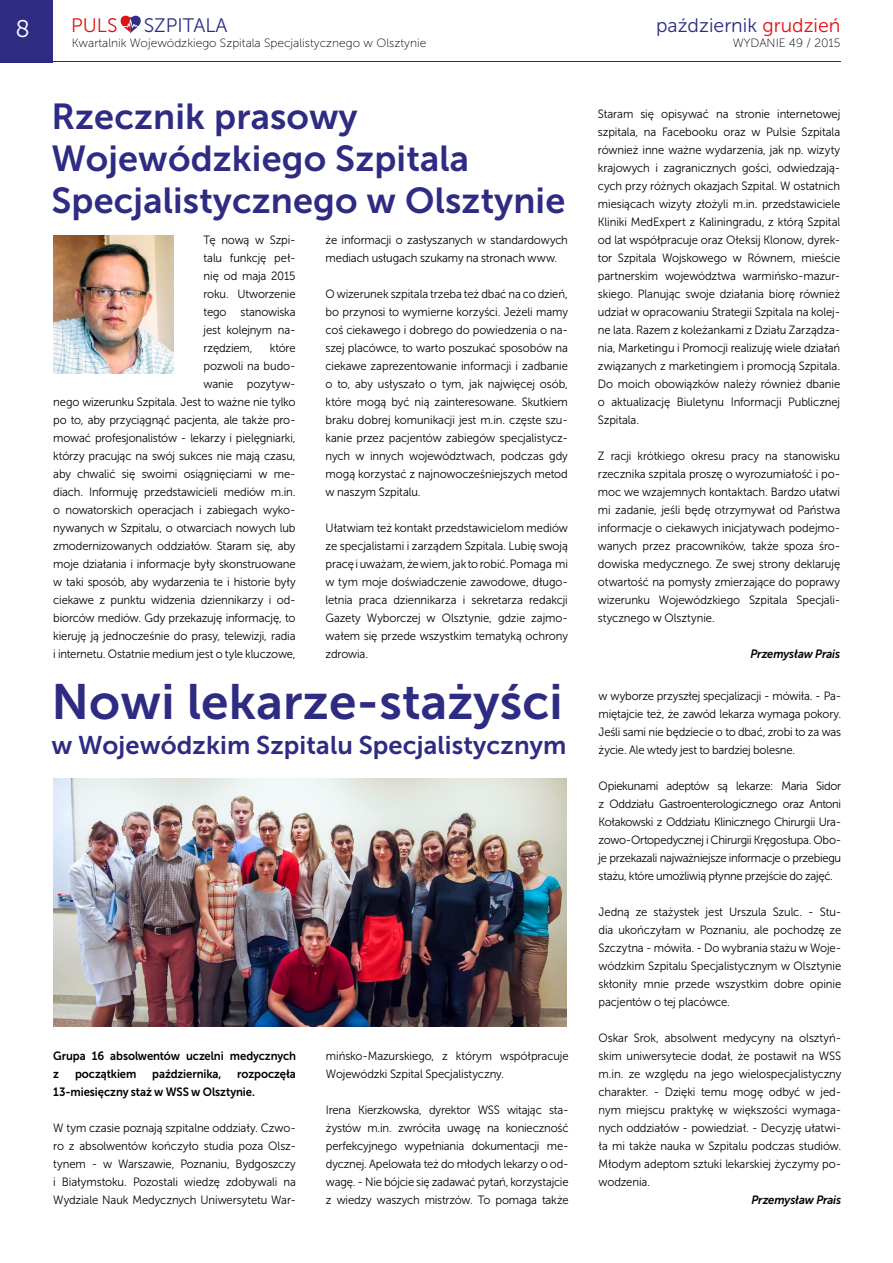
<style>
.page{position:relative;width:893px;height:1263px;background:#fff}
.page>*{position:absolute;margin:0;border:0;box-sizing:border-box;transform-origin:0 0}
.t1{font:49.5px "Museo Sans 700";letter-spacing:.005em;color:#2e2b82}
.t2{font:36px/42px "Museo Sans 700";letter-spacing:.005em;color:#2e2b82}
.t3{font:25.5px "Museo Sans 700";letter-spacing:.005em;color:#2e2b82}
.t4{font:24px "Museo Sans 300";color:#fff}
.t5{font:19.5px "Museo Sans 300";color:#2e2b82}
.t6{font:19.5px "Museo Sans 300";color:#e21017}
.t7{font:12px/18px "Museo Sans 300";letter-spacing:-.015em;color:#000;text-align:justify;scale:.94 1}
.t8{font:12px/18px "Museo Sans 700";letter-spacing:-.01em;color:#000;scale:.94 1}
.t9{font:12px "Museo Sans 100";color:#000}
.t10{font:italic 12px "Museo Sans 700";letter-spacing:-.01em;color:#000;scale:.94 1}
.s1{color:#e21017}
</style>
<div class="page">
<div style="left:0;top:0;width:52px;height:62px;background:#2e2b82"></div>
<hr style="left:0;top:61px;width:840px;height:1px;background:#2e2b82">
<svg style="left:121px;top:16px;width:20px;height:17px"></svg>
<img style="left:53px;top:236px;width:121px;height:137px">
<img style="left:53px;top:778px;width:513px;height:249px">
<h3 class="t4" style="left:16px;top:16px;width:16px">8</h3>
<h3 class="t6" style="left:71px;top:14px;width:48px">PULS</h3>
<h3 class="t5" style="left:144px;top:14px;width:85px">SZPITALA</h3>
<p class="t9" style="left:72px;top:36px;width:356px">Kwartalnik Wojewódzkiego Szpitala Specjalistycznego w Olsztynie</p>
<h2 class="t2" style="left:51px;top:96px;width:515px">Rzecznik prasowy<br>Wojewódzkiego Szpitala<br>Specjalistycznego w Olsztynie</h2>
<p class="t7" style="left:204px;top:231px;width:99px">Tę nową w Szpi&shy;talu funkcję peł&shy;nię od maja 2015 roku. Utworzenie tego stanowiska jest kolejnym na&shy;rzędziem,</p>
<p class="t7" style="left:53px;top:339px;width:259px;text-align:right">które<br>pozwoli na budo-<br>wanie pozytyw-<br>nego wizerunku Szpitala. Jest to ważne nie tylko po to, aby przyciągnąć pacjenta, ale także pro&shy;mować profesjonalistów - lekarzy i pielęgniarki, którzy pracując na swój sukces nie mają czasu, aby chwalić się swoimi osiągnięciami w me&shy;diach. Informuję przedstawicieli mediów m.in. o nowatorskich operacjach i zabiegach wyko&shy;nywanych w Szpitalu, o otwarciach nowych lub zmodernizowanych oddziałów. Staram się, aby moje działania i informacje były skonstruowane w taki sposób, aby wydarzenia te i historie były ciekawe z punktu widzenia dziennikarzy i od&shy;biorców mediów. Gdy przekazuję informację, to kieruję ją jednocześnie do prasy, telewizji, radia i internetu. Ostatnie medium jest o tyle kluczowe,</p>
<p class="t7" style="left:326px;top:231px;width:259px">że informacji o zasłyszanych w standardowych mediach usługach szukamy na stronach www.</p>
<p class="t7" style="left:326px;top:285px;width:259px">O wizerunek szpitala trzeba też dbać na co dzień, bo przynosi to wymierne korzyści. Jeżeli mamy coś ciekawego i dobrego do powiedzenia o na&shy;szej placówce, to warto poszukać sposobów na ciekawe zaprezentowanie informacji i zadbanie o to, aby usłyszało o tym, jak najwięcej osób, które mogą być nią zainteresowane. Skutkiem braku dobrej komunikacji jest m.in. częste szu&shy;kanie przez pacjentów zabiegów specjalistycz&shy;nych w innych województwach, podczas gdy mogą korzystać z najnowocześniejszych metod w naszym Szpitalu.</p>
<p class="t7" style="left:326px;top:519px;width:259px">Ułatwiam też kontakt przedstawicielom mediów ze specjalistami i zarządem Szpitala. Lubię swoją pracę i uważam, że wiem, jak to robić. Pomaga mi w tym moje doświadczenie zawodowe, długo&shy;letnia praca dziennikarza i sekretarza redakcji Gazety Wyborczej w Olsztynie, gdzie zajmo&shy;wałem się przede wszystkim tematyką ochrony zdrowia.</p>
<h1 class="t1" style="left:51px;top:675px;width:513px">Nowi lekarze-stażyści</h1>
<h3 class="t3" style="left:51px;top:731px;width:517px">w Wojewódzkim Szpitalu Specjalistycznym</h3>
<p class="t8" style="left:53px;top:1047px;width:260px">Grupa 16 absolwentów uczelni medycznych z</p>
<p class="t8" style="left:53px;top:1065px;width:260px;text-indent:184px">rozpoczęła<br>13-miesięczny staż w WSS w Olsztynie.</p>
<p class="t7" style="left:53px;top:1119px;width:260px">W tym czasie poznają szpitalne oddziały. Czwo&shy;ro z absolwentów kończyło studia poza Olsz&shy;tynem - w Warszawie, Poznaniu, Bydgoszczy i Białymstoku. Pozostali wiedzę zdobywali na Wydziale Nauk Medycznych Uniwersytetu War-</p>
<p class="t8" style="left:75px;top:1065px;width:67px">początkiem</p>
<p class="t8" style="left:152px;top:1065px;width:75px">października,</p>
<p class="t7" style="left:326px;top:1047px;width:260px">mińsko-Mazurskiego, z którym współpracuje<br>Wojewódzki Szpital Specjalistyczny.</p>
<p class="t7" style="left:326px;top:1101px;width:260px">Irena Kierzkowska, dyrektor WSS witając sta&shy;żystów m.in. zwróciła uwagę na konieczność perfekcyjnego wypełniania dokumentacji me&shy;dycznej. Apelowała też do młodych lekarzy o od&shy;wagę. - Nie bójcie się zadawać pytań, korzystajcie z wiedzy waszych mistrzów. To pomaga także</p>
<h3 class="t5" style="left:656px;top:14px;width:186px">październik <span class="s1">grudzień</span></h3>
<p class="t9" style="left:733px;top:36px;width:109px">WYDANIE 49 / 2015</p>
<p class="t7" style="left:598px;top:105px;width:259px">Staram się opisywać na stronie internetowej szpitala, na Facebooku oraz w Pulsie Szpitala również inne ważne wydarzenia, jak np. wizyty krajowych i zagranicznych gości, odwiedzają&shy;cych przy różnych okazjach Szpital. W ostatnich miesiącach wizyty złożyli m.in. przedstawiciele Kliniki MedExpert z Kaliningradu, z którą Szpital od lat współpracuje oraz Ołeksij Klonow, dyrek&shy;tor Szpitala Wojskowego w Równem, mieście partnerskim województwa warmińsko-mazur&shy;skiego. Planując swoje działania biorę również udział w opracowaniu Strategii Szpitala na kolej&shy;ne lata. Razem z koleżankami z Działu Zarządza&shy;nia, Marketingu i Promocji realizuję wiele działań związanych z marketingiem i promocją Szpitala.<br>Do moich obowiązków należy również dbanie o aktualizację Biuletynu Informacji Publicznej Szpitala.</p>
<p class="t7" style="left:598px;top:447px;width:259px">Z racji krótkiego okresu pracy na stanowisku rzecznika szpitala proszę o wyrozumiałość i po&shy;moc we wzajemnych kontaktach. Bardzo ułatwi mi zadanie, jeśli będę otrzymywał od Państwa informacje o ciekawych inicjatywach podejmo&shy;wanych przez pracowników, także spoza śro&shy;dowiska medycznego. Ze swej strony deklaruję otwartość na pomysły zmierzające do poprawy wizerunku Wojewódzkiego Szpitala Specjali&shy;stycznego w Olsztynie.</p>
<p class="t10" style="left:750px;top:647px;width:97px">Przemysław Prais</p>
<p class="t7" style="left:599px;top:687px;width:260px">w wyborze przyszłej specjalizacji - mówiła. - Pa&shy;miętajcie też, że zawód lekarza wymaga pokory.<br>Jeśli sami nie będziecie o to dbać, zrobi to za was życie. Ale wtedy jest to bardziej bolesne.</p>
<p class="t7" style="left:599px;top:777px;width:260px">Opiekunami adeptów są lekarze: Maria Sidor z Oddziału Gastroenterologicznego oraz Antoni Kołakowski z Oddziału Klinicznego Chirurgii Ura&shy;zowo-Ortopedycznej i Chirurgii Kręgosłupa. Obo&shy;je przekazali najważniejsze informacje o przebiegu stażu, które umożliwią płynne przejście do zajęć.</p>
<p class="t7" style="left:599px;top:903px;width:260px">Jedną ze stażystek jest Urszula Szulc. - Stu&shy;dia ukończyłam w Poznaniu, ale pochodzę ze Szczytna - mówiła. - Do wybrania stażu w Woje&shy;wódzkim Szpitalu Specjalistycznym w Olsztynie skłoniły mnie przede wszystkim dobre opinie pacjentów o tej placówce.</p>
<p class="t7" style="left:599px;top:1029px;width:260px">Oskar Srok, absolwent medycyny na olsztyń&shy;skim uniwersytecie dodał, że postawił na WSS m.in. ze względu na jego wielospecjalistyczny charakter. - Dzięki temu mogę odbyć w jed&shy;nym miejscu praktykę w większości wymaga&shy;nych oddziałów - powiedział. - Decyzję ułatwi&shy;ła mi także nauka w Szpitalu podczas studiów.<br>Młodym adeptom sztuki lekarskiej życzymy po&shy;wodzenia.</p>
<p class="t10" style="left:751px;top:1193px;width:97px">Przemysław Prais</p>
</div>
